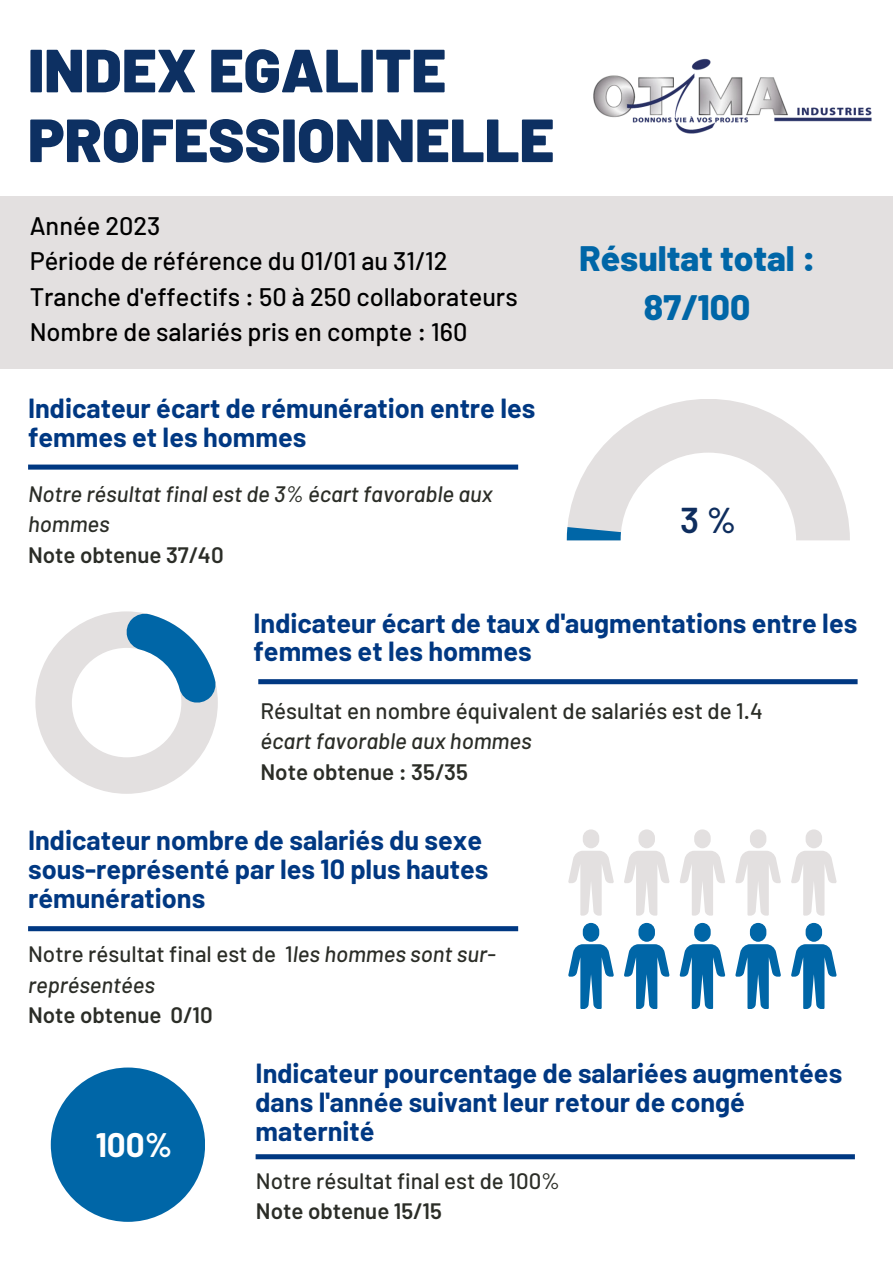
<style>
.page{position:relative;width:893px;height:1263px;background:#fff}
.page>*{position:absolute;margin:0;border:0;box-sizing:border-box;transform-origin:0 0}
.t1{font:900 60.82px/69.8px "Barlow";color:#0d3062}
.t2{font:600 35.85px "Barlow";color:#0e2d5e}
.t3{font:800 35.33px/49.4px "Barlow";color:#0066a7;text-align:center}
.t4{font:700 33.22px "Barlow";color:#fff}
.t5{font:700 27px/28.7px "Barlow";color:#003882}
.t6{font:500 25.35px/35.4px "Barlow";color:#000}
.t7{font:500 22.35px "Barlow";color:#2b2d27}
.t8{font:italic 500 22.35px "Barlow";color:#2b2d27}
.t9{font:600 22.35px "Barlow";color:#2b2d27}
.t10{font:italic 500 22.27px/30.9px "Barlow";color:#2b2d27}
.t11{font:600 22.27px "Barlow";color:#2b2d27}
.t12{font:500 22.27px "Barlow";color:#2b2d27}
.s1{font-style:normal}
</style>
<div class="page">
<div style="left:0;top:197px;width:893px;height:172px;background:#e3e0e0"></div>
<svg style="left:35px;top:611px;width:183px;height:183px"></svg>
<div style="left:28px;top:464px;width:490px;height:6px;background:#003882"></div>
<div style="left:258px;top:679px;width:599px;height:5px;background:#003882"></div>
<div style="left:28px;top:926px;width:490px;height:5px;background:#003882"></div>
<svg style="left:567px;top:399px;width:283px;height:141px"></svg>
<svg style="left:568px;top:829px;width:268px;height:87px"></svg>
<svg style="left:568px;top:923px;width:268px;height:86px"></svg>
<img style="left:546px;top:58px;width:347px;height:139px">
<div style="left:256px;top:1154px;width:599px;height:5px;background:#003882"></div>
<div style="left:51px;top:1067px;width:154px;height:155px;background:#0066a7;border-radius:50%"></div>
<h1 class="t1" style="left:28px;top:36px;width:527px">INDEX EGALITE<br>PROFESSIONNELLE</h1>
<p class="t6" style="left:30px;top:208px;width:489px">Année 2023<br>Période de référence du 01/01 au 31/12<br>Tranche d'effectifs : 50 à 250 collaborateurs Nombre de salariés pris en compte : 160</p>
<p class="t5" style="left:28px;top:394px;width:509px">Indicateur écart de rémunération entre les femmes et les hommes</p>
<p class="t10" style="left:28px;top:478px;width:466px">Notre résultat final est de 3% écart favorable aux hommes</p>
<p class="t11" style="left:28px;top:541px;width:197px">Note obtenue 37/40</p>
<h3 class="t3" style="left:579px;top:233px;width:238px">Résultat total :<br>87/100</h3>
<h2 class="t2" style="left:680px;top:497px;width:58px">3 %</h2>
<p class="t5" style="left:253px;top:608px;width:605px">Indicateur écart de taux d'augmentations entre les femmes et les hommes</p>
<p class="t7" style="left:260px;top:697px;width:504px">Résultat en nombre équivalent de salariés est de 1.4</p>
<p class="t8" style="left:260px;top:727px;width:273px">écart favorable aux hommes</p>
<p class="t9" style="left:260px;top:758px;width:209px">Note obtenue : 35/35</p>
<p class="t5" style="left:28px;top:826px;width:462px">Indicateur nombre de salariés du sexe sous-représenté par les 10 plus hautes rémunérations</p>
<p class="t10" style="left:28px;top:938px;width:469px;line-height:30.6px"><span class="s1">Notre résultat final est de 1</span>les hommes sont sur&shy;représentées</p>
<p class="t11" style="left:28px;top:1001px;width:186px">Note obtenue 0/10</p>
<p class="t4" style="left:96px;top:1125px;width:78px">100%</p>
<p class="t5" style="left:256px;top:1059px;width:588px">Indicateur pourcentage de salariées augmentées dans l'année suivant leur retour de congé maternité</p>
<p class="t12" style="left:256px;top:1167px;width:305px">Notre résultat final est de 100%</p>
<p class="t11" style="left:256px;top:1197px;width:187px">Note obtenue 15/15</p>
</div>
